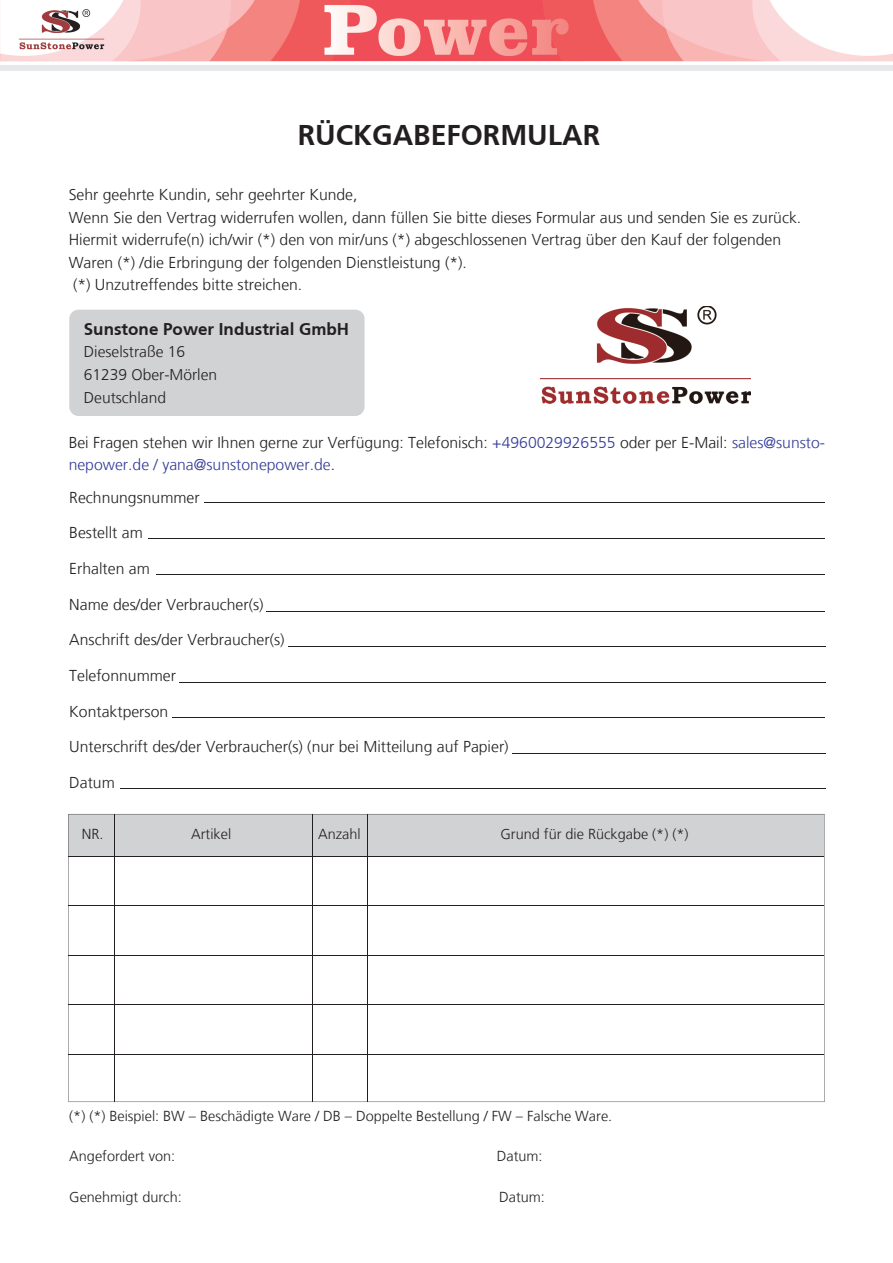
<style>
.page{position:relative;width:893px;height:1263px;background:#fff}
.page>*{position:absolute;margin:0;border:0;box-sizing:border-box;transform-origin:0 0}
.t1{font:700 28.5px "Frutiger CE";color:#231f20}
.t2{font:700 16.95px "Frutiger CE";color:#231f20}
.t3{font:300 15.75px/22.5px "Frutiger LT";color:#231f20}
.t4{font:300 15.6px/22.6px "Frutiger LT";color:#231f20}
.t5{font:300 14.4px "Frutiger LT";color:#231f20}
.s1{color:#333b97}
</style>
<div class="page">
<img style="left:0;top:0;width:893px;height:70px">
<hr style="left:204px;top:503px;width:621px;height:1px;background:#231f20">
<hr style="left:148px;top:538px;width:677px;height:1px;background:#231f20">
<hr style="left:266px;top:611px;width:559px;height:1px;background:#231f20">
<hr style="left:288px;top:646px;width:537px;height:1px;background:#231f20">
<hr style="left:179px;top:682px;width:646px;height:1px;background:#231f20">
<hr style="left:172px;top:717px;width:653px;height:1px;background:#231f20">
<hr style="left:512px;top:753px;width:313px;height:1px;background:#231f20">
<hr style="left:120px;top:788px;width:705px;height:1px;background:#231f20">
<svg style="left:68px;top:814px;width:757px;height:288px"></svg>
<hr style="left:69px;top:1054px;width:755px;height:1px;background:#231f20">
<hr style="left:69px;top:1004px;width:755px;height:1px;background:#231f20">
<hr style="left:69px;top:955px;width:755px;height:1px;background:#231f20">
<hr style="left:69px;top:905px;width:755px;height:1px;background:#231f20">
<hr style="left:69px;top:856px;width:755px;height:1px;background:#231f20">
<hr style="left:367px;top:814px;width:1px;height:288px;background:#231f20">
<hr style="left:312px;top:814px;width:1px;height:288px;background:#231f20">
<hr style="left:115px;top:814px;width:1px;height:288px;background:#231f20">
<img style="left:541px;top:306px;width:210px;height:97px">
<hr style="left:156px;top:574px;width:669px;height:1px;background:#231f20">
<div style="left:69px;top:310px;width:296px;height:106px;background:#d1d2d4;border-radius:9px"></div>
<h1 class="t1" style="left:298px;top:118px;width:304px">RÜCKGABEFORMULAR</h1>
<p class="t3" style="left:69px;top:184px;width:734px">Sehr geehrte Kundin, sehr geehrter Kunde,<br>Wenn Sie den Vertrag widerrufen wollen, dann füllen Sie bitte dieses Formular aus und senden Sie es zurück.<br>Hiermit widerrufe(n) ich/wir (*) den von mir/uns (*) abgeschlossenen Vertrag über den Kauf der folgenden Waren (*) /die Erbringung der folgenden Dienstleistung (*).<br>(*) Unzutreffendes bitte streichen.</p>
<p class="t2" style="left:84px;top:319px;width:267px">Sunstone Power Industrial GmbH</p>
<p class="t4" style="left:84px;top:341px;width:135px">Dieselstraße 16<br>61239 Ober-Mörlen<br>Deutschland</p>
<p class="t3" style="left:69px;top:431px;width:758px">Bei Fragen stehen wir Ihnen gerne zur Verfügung: Telefonisch: <span class="s1">+4960029926555</span> oder per E-Mail: <span class="s1">sales@sunsto&shy;nepower.de / yana@sunstonepower.de</span>.</p>
<p class="t3" style="left:69px;top:486px;width:132px">Rechnungsnummer</p>
<p class="t3" style="left:69px;top:522px;width:75px">Bestellt am</p>
<p class="t3" style="left:69px;top:558px;width:82px">Erhalten am</p>
<p class="t3" style="left:69px;top:593px;width:196px">Name des/der Verbraucher(s)</p>
<p class="t3" style="left:69px;top:629px;width:217px">Anschrift des/der Verbraucher(s)</p>
<p class="t3" style="left:69px;top:665px;width:108px">Telefonnummer</p>
<p class="t3" style="left:69px;top:700px;width:100px">Kontaktperson</p>
<p class="t3" style="left:69px;top:736px;width:441px">Unterschrift des/der Verbraucher(s) (nur bei Mitteilung auf Papier)</p>
<p class="t3" style="left:69px;top:771px;width:47px">Datum</p>
<p class="t5" style="left:82px;top:826px;width:23px">NR.</p>
<p class="t5" style="left:191px;top:826px;width:42px">Artikel</p>
<p class="t5" style="left:318px;top:826px;width:44px">Anzahl</p>
<p class="t5" style="left:500px;top:826px;width:189px">Grund für die Rückgabe (*) (*)</p>
<p class="t5" style="left:69px;top:1107px;width:544px">(*) (*) Beispiel: BW – Beschädigte Ware / DB – Doppelte Bestellung / FW – Falsche Ware.</p>
<p class="t5" style="left:69px;top:1148px;width:108px">Angefordert von:</p>
<p class="t5" style="left:497px;top:1148px;width:47px">Datum:</p>
<p class="t5" style="left:69px;top:1188px;width:114px">Genehmigt durch:</p>
<p class="t5" style="left:499px;top:1188px;width:47px">Datum:</p>
</div>
